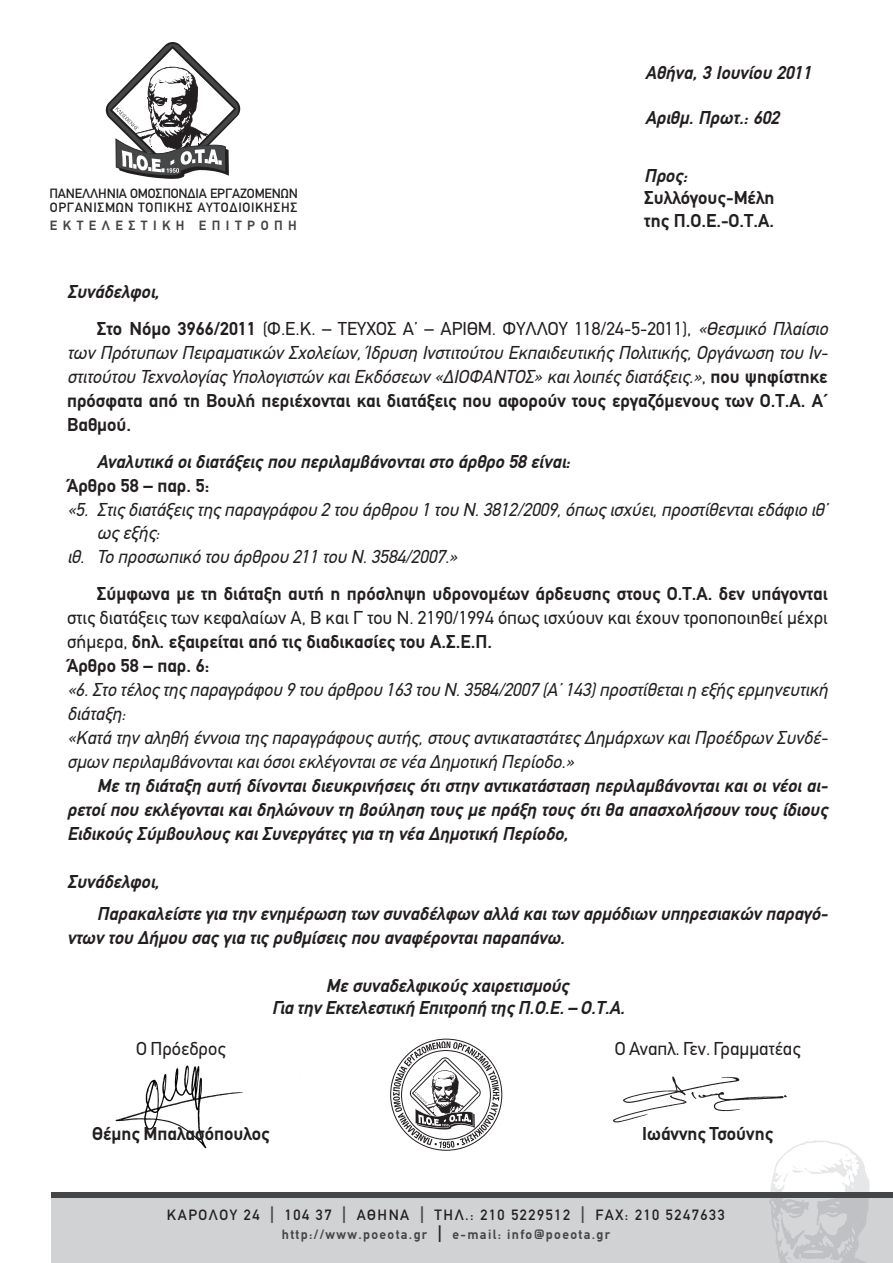
<style>
.page{position:relative;width:893px;height:1263px;background:#fff}
.page>*{position:absolute;margin:0;border:0;box-sizing:border-box;transform-origin:0 0}
.t1{font:italic 18.75px/24px "PF Din Text";color:#231f20}
.t2{font:italic 700 18.75px/24px "PF Din Text";color:#231f20;text-align:justify}
.t3{font:700 18.75px/24px "PF Din Text";color:#231f20}
.t4{font:18.75px "PF Din Text";color:#231f20}
.t5{font:500 15px "PF Din Text";letter-spacing:.1em;color:#231f20}
.t6{font:500 13.5px/14.2px "PF Din Text";letter-spacing:-.01em;color:#231f20}
.t7{font:700 13.5px "PF Din Text";letter-spacing:.1em;color:#454647}
.t8{font:700 13.5px "PF Din Text";letter-spacing:.405em;color:#454647}
.s1{font-weight:700;font-style:normal}
.s2{font-style:normal}
.s3{font-weight:400}
.s4{font-weight:300;font-size:24px;color:#454647}
.s5{font-weight:300;font-size:24px;color:#231f20}
</style>
<div class="page">
<div style="left:51px;top:1196px;width:842px;height:67px;background:#d1d2d4"></div>
<svg style="left:105px;top:42px;width:136px;height:137px"></svg>
<div style="left:51px;top:1192px;width:842px;height:6px;background:#454647"></div>
<img style="left:115px;top:1065px;width:128px;height:84px">
<svg style="left:769px;top:1140px;width:101px;height:123px"></svg>
<img style="left:612px;top:1076px;width:202px;height:83px">
<svg style="left:393px;top:1041px;width:106px;height:107px"></svg>
<p class="t6" style="left:49px;top:186px;width:250px">ΠΑΝΕΛΛΗΝΙΑ ΟΜΟΣΠΟΝ∆ΙΑ ΕΡΓΑΖΟΜΕΝΩΝ<br>ΟΡΓΑΝΙΣΜΩΝ ΤΟΠΙΚΗΣ ΑΥΤΟ∆ΙΟΙΚΗΣΗΣ</p>
<p class="t8" style="left:50px;top:217px;width:248px">ΕΚΤΕΛΕΣΤΙΚΗ ΕΠΙΤΡΟΠΗ</p>
<p class="t2" style="left:645px;top:61px;width:168px">Αθήνα, 3 Ioυνίου 2011</p>
<p class="t2" style="left:645px;top:106px;width:136px">Αριθμ. Πρωτ.: 602</p>
<p class="t2" style="left:644px;top:163px;width:45px">Προς:</p>
<p class="t3" style="left:644px;top:187px;width:132px;line-height:22.5px">Συλλόγους-Μέλη της Π.Ο.Ε.-Ο.Τ.Α.</p>
<p class="t2" style="left:67px;top:280px;width:94px">Συνάδελφοι,</p>
<p class="t1" style="left:67px;top:317px;width:762px;text-align:justify;text-indent:30px"><span class="s1">Στο Νόμο 3966/2011</span> <span class="s2">(Φ.Ε.Κ. – ΤΕΥΧΟΣ Α’ – ΑΡΙΘΜ. ΦΥΛΛΟΥ 118/24-5-2011),</span> «Θεσμικό Πλαίσιο των Πρότυπων Πειραματικών Σχολείων, Ίδρυση Ινστιτούτου Εκπαιδευτικής Πολιτικής, Οργάνωση του Ιν&shy;στιτούτου Τεχνολογίας Υπολογιστών και Εκδόσεων «ΔΙΟΦΑΝΤΟΣ» και λοιπές διατάξεις.»<span class="s2">,</span> <span class="s1">που ψηφίστηκε πρόσφατα από τη Βουλή περιέχονται και διατάξεις που αφορούν τους εργαζόμενους των Ο.Τ.Α. Α΄ Βαθμού.</span></p>
<p class="t2" style="left:97px;top:449px;width:475px">Αναλυτικά οι διατάξεις που περιλαμβάνονται στο άρθρο 58 είναι:</p>
<p class="t3" style="left:67px;top:473px;width:144px">Άρθρο 58 – παρ. 5:</p>
<p class="t1" style="left:97px;top:497px;width:732px;text-indent:-30px">«5. Στις διατάξεις της παραγράφου 2 του άρθρου 1 του Ν. 3812/2009, όπως ισχύει, προστίθενται εδάφιο ιθ’ ως εξής:</p>
<p class="t1" style="left:67px;top:545px;width:392px">ιθ. Το προσωπικό του άρθρου 211 του Ν. 3584/2007.»</p>
<p class="t3" style="left:67px;top:582px;width:762px;text-align:justify;text-indent:30px">Σύμφωνα με τη διάταξη αυτή η πρόσληψη υδρονομέων άρδευσης στους Ο.Τ.Α. δεν υπάγονται <span class="s3">στις διατάξεις των κεφαλαίων Α, Β και Γ του Ν. 2190/1994 όπως ισχύουν και έχουν τροποποιηθεί μέχρι σήμερα,</span> δηλ. εξαιρείται από τις διαδικασίες του Α.Σ.Ε.Π.</p>
<p class="t3" style="left:67px;top:653px;width:144px">Άρθρο 58 – παρ. 6:</p>
<p class="t1" style="left:67px;top:678px;width:762px">«6. Στο τέλος της παραγράφου 9 του άρθρου 163 του Ν. 3584/2007 (Α’ 143) προστίθεται η εξής ερμηνευτική διάταξη:</p>
<p class="t1" style="left:67px;top:725px;width:762px">«Κατά την αληθή έννοια της παραγράφους αυτής, στους αντικαταστάτες Δημάρχων και Προέδρων Συνδέ&shy;σμων περιλαμβάνονται και όσοι εκλέγονται σε νέα Δημοτική Περίοδο.»</p>
<p class="t2" style="left:67px;top:773px;width:762px;text-indent:30px">Με τη διάταξη αυτή δίνονται διευκρινήσεις ότι στην αντικατάσταση περιλαμβάνονται και οι νέοι αι&shy;ρετοί που εκλέγονται και δηλώνουν τη βούληση τους με πράξη τους ότι θα απασχολήσουν τους ίδιους Ειδικούς Σύμβουλους και Συνεργάτες για τη νέα Δημοτική Περίοδο,</p>
<p class="t2" style="left:67px;top:869px;width:94px">Συνάδελφοι,</p>
<p class="t2" style="left:67px;top:902px;width:762px;text-indent:30px">Παρακαλείστε για την ενημέρωση των συναδέλφων αλλά και των αρμόδιων υπηρεσιακών παραγό&shy;ντων του Δήμου σας για τις ρυθμίσεις που αναφέρονται παραπάνω.</p>
<p class="t2" style="left:326px;top:973px;width:245px">Με συναδελφικούς χαιρετισμούς</p>
<p class="t2" style="left:272px;top:995px;width:354px">Για την Εκτελεστική Επιτροπή της Π.O.Ε. – O.Τ.Α.</p>
<p class="t4" style="left:136px;top:1037px;width:91px">O Πρόεδρος</p>
<p class="t4" style="left:615px;top:1037px;width:187px">O Αναπλ. Γεν. Γραμματέας</p>
<p class="t3" style="left:92px;top:1121px;width:179px">Θέμης Μπαλασόπουλος</p>
<p class="t3" style="left:642px;top:1121px;width:132px">Ιωάννης Τσούνης</p>
<p class="t5" style="left:167px;top:1206px;width:559px">ΚΑΡΟΛΟΥ 24 <span class="s4">I</span> 104 37 <span class="s4">I</span> ΑΘΗΝΑ <span class="s4">I</span> ΤΗΛ.: 210 5229512 <span class="s4">I</span> FAX: 210 5247633</p>
<p class="t7" style="left:282px;top:1226px;width:330px">http://www.poeota.gr <span class="s5">I</span> e-mail: info@poeota.gr</p>
</div>
